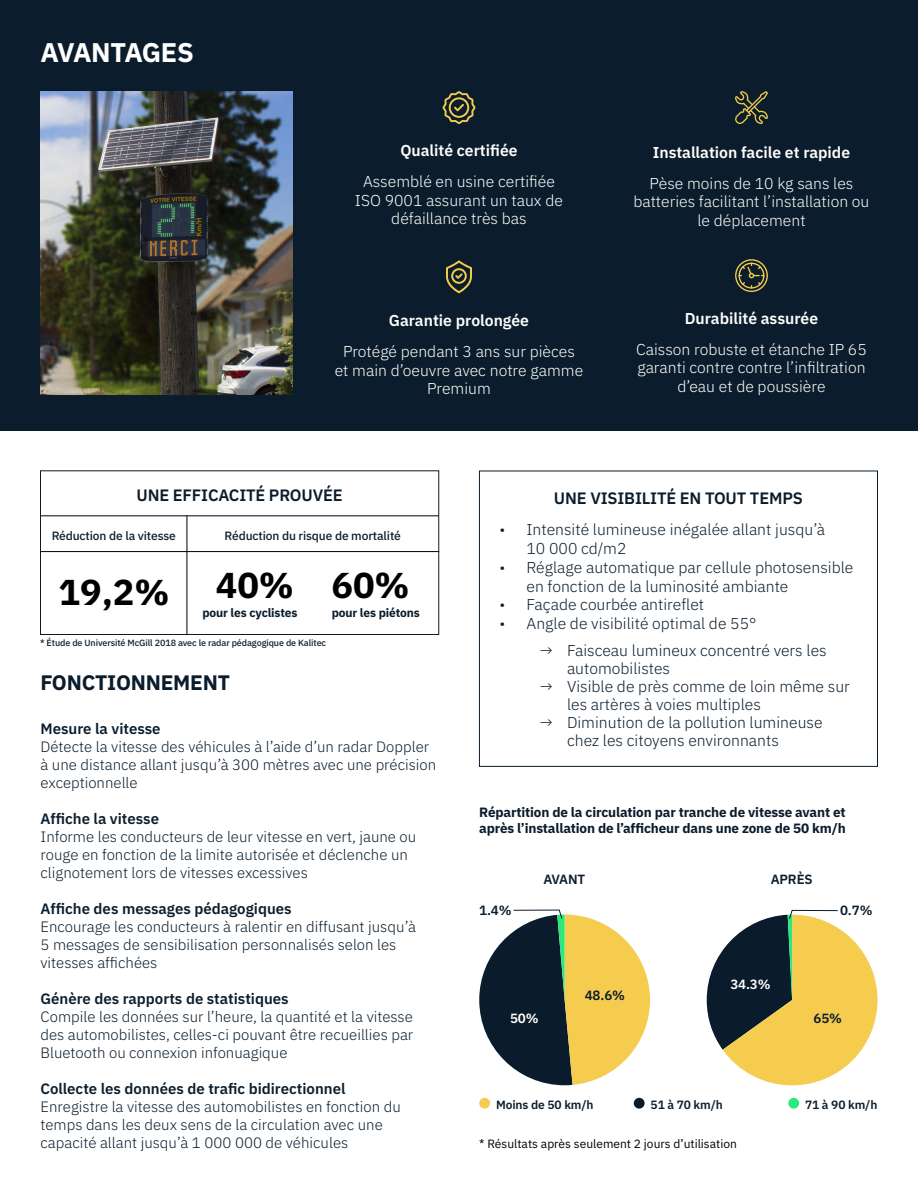
<style>
.page{position:relative;width:918px;height:1188px;background:#fff}
.page>*{position:absolute;margin:0;border:0;box-sizing:border-box;transform-origin:0 0}
.t1{font:700 36px "IBM Plex Sans";color:#000}
.t2{font:700 27px "IBM Plex Sans";letter-spacing:-.025em;color:#fff}
.t3{font:700 21px "IBM Plex Sans";letter-spacing:-.01em;color:#0b1d2c}
.t4{font:600 16.5px "IBM Plex Sans";letter-spacing:-.01em;color:#0b1d2c}
.t5{font:300 15.75px/18px "IBM Plex Sans";color:#0b1d2c}
.t6{font:300 15.75px/18.9px "IBM Plex Sans";color:#fff;text-align:center}
.t7{font:600 15.75px "IBM Plex Sans";color:#fff}
.t8{font:300 15px/18px "IBM Plex Sans";color:#0b1d2c}
.t9{font:600 15px "IBM Plex Sans";color:#0b1d2c}
.t10{font:700 13.5px/16.2px "IBM Plex Sans";letter-spacing:-.01em;color:#0b1d2c}
.t11{font:600 13.35px "IBM Plex Sans";letter-spacing:-.01em;color:#0b1d2c}
.t12{font:600 13.35px "IBM Plex Sans";color:#fff}
.t13{font:500 12px "IBM Plex Sans";letter-spacing:-.01em;color:#0b1d2c}
.t14{font:12px "IBM Plex Sans";color:#000}
.t15{font:600 12px "IBM Plex Sans";letter-spacing:-.01em;color:#0b1d2c}
.t16{font:700 12px "IBM Plex Sans";letter-spacing:-.01em;color:#0b1d2c}
.t17{font:500 9px "IBM Plex Sans";letter-spacing:-.01em;color:#0b1d2c}
</style>
<div class="page">
<div style="left:0;top:0;width:918px;height:430px;background:#0b1d2c"></div>
<svg style="left:735px;top:91px;width:33px;height:33px"></svg>
<svg style="left:443px;top:91px;width:32px;height:33px"></svg>
<svg style="left:446px;top:260px;width:26px;height:33px"></svg>
<svg style="left:735px;top:259px;width:33px;height:33px"></svg>
<div style="left:479px;top:1098px;width:11px;height:11px;background:#f5cc4d;border-radius:50%"></div>
<div style="left:634px;top:1098px;width:11px;height:11px;background:#0a1c2b;border-radius:50%"></div>
<div style="left:788px;top:1098px;width:11px;height:11px;background:#29eb7d;border-radius:50%"></div>
<svg style="left:479px;top:910px;width:171px;height:175px"></svg>
<svg style="left:707px;top:910px;width:171px;height:175px"></svg>
<div style="left:479px;top:471px;width:399px;height:296px;border:1px solid #0a1c2b"></div>
<div style="left:40px;top:471px;width:399px;height:164px;border:1px solid #0a1c2b"></div>
<hr style="left:40px;top:516px;width:399px;height:1px;background:#000">
<hr style="left:187px;top:516px;width:1px;height:119px;background:#000">
<hr style="left:41px;top:551px;width:398px;height:1px;background:#000">
<img style="left:41px;top:91px;width:251px;height:303px">
<p class="t2" style="left:40px;top:31px;width:155px">AVANTAGES</p>
<p class="t7" style="left:400px;top:138px;width:119px">Qualité certifiée</p>
<p class="t6" style="left:355px;top:170px;width:210px">Assemblé en usine certifiée<br>ISO 9001 assurant un taux de défaillance très bas</p>
<p class="t7" style="left:389px;top:308px;width:142px">Garantie prolongée</p>
<p class="t6" style="left:335px;top:340px;width:250px">Protégé pendant 3 ans sur pièces et main d’oeuvre avec notre gamme<br>Premium</p>
<p class="t7" style="left:653px;top:140px;width:199px">Installation facile et rapide</p>
<p class="t6" style="left:634px;top:172px;width:237px">Pèse moins de 10 kg sans les batteries facilitant l’installation ou le déplacement</p>
<p class="t7" style="left:685px;top:306px;width:135px">Durabilité assurée</p>
<p class="t6" style="left:636px;top:338px;width:232px">Caisson robuste et étanche IP 65 garanti contre contre l’infiltration d’eau et de poussière</p>
<p class="t4" style="left:136px;top:482px;width:208px">UNE EFFICACITÉ PROUVÉE</p>
<p class="t13" style="left:52px;top:526px;width:126px">Réduction de la vitesse</p>
<p class="t13" style="left:225px;top:526px;width:178px">Réduction du risque de mortalité</p>
<p class="t1" style="left:59px;top:564px;width:113px">19,2%</p>
<p class="t1" style="left:216px;top:557px;width:80px">40%</p>
<p class="t16" style="left:202px;top:603px;width:97px">pour les cyclistes</p>
<p class="t1" style="left:331px;top:557px;width:80px">60%</p>
<p class="t16" style="left:332px;top:603px;width:90px">pour les piétons</p>
<p class="t17" style="left:40px;top:636px;width:288px">* Étude de Université McGill 2018 avec le radar pédagogique de Kalitec</p>
<p class="t3" style="left:40px;top:666px;width:191px">FONCTIONNEMENT</p>
<p class="t9" style="left:40px;top:716px;width:122px">Mesure la vitesse</p>
<p class="t8" style="left:40px;top:736px;width:397px">Détecte la vitesse des véhicules à l’aide d’un radar Doppler à une distance allant jusqu’à 300 mètres avec une précision exceptionnelle</p>
<p class="t9" style="left:40px;top:806px;width:120px">Affiche la vitesse</p>
<p class="t8" style="left:40px;top:826px;width:377px">Informe les conducteurs de leur vitesse en vert, jaune ou rouge en fonction de la limite autorisée et déclenche un clignotement lors de vitesses excessives</p>
<p class="t9" style="left:40px;top:896px;width:253px">Affiche des messages pédagogiques</p>
<p class="t8" style="left:40px;top:916px;width:377px">Encourage les conducteurs à ralentir en diffusant jusqu’à<br>5 messages de sensibilisation personnalisés selon les vitesses affichées</p>
<p class="t9" style="left:40px;top:986px;width:250px">Génère des rapports de statistiques</p>
<p class="t8" style="left:40px;top:1006px;width:374px;text-align:justify">Compile les données sur l’heure, la quantité et la vitesse des automobilistes, celles-ci pouvant être recueillies par Bluetooth ou connexion infonuagique</p>
<p class="t9" style="left:40px;top:1076px;width:306px">Collecte les données de trafic bidirectionnel</p>
<p class="t8" style="left:40px;top:1096px;width:362px">Enregistre la vitesse des automobilistes en fonction du temps dans les deux sens de la circulation avec une capacité allant jusqu’à 1 000 000 de véhicules</p>
<p class="t4" style="left:554px;top:485px;width:250px">UNE VISIBILITÉ EN TOUT TEMPS</p>
<p class="t5" style="left:526px;top:518px;width:300px;line-height:18.9px;text-indent:-27px">• Intensité lumineuse inégalée allant jusqu’à<br>10 000 cd/m2</p>
<p class="t5" style="left:526px;top:556px;width:328px;line-height:18.9px;text-indent:-27px">• Réglage automatique par cellule photosensible en fonction de la luminosité ambiante</p>
<p class="t5" style="left:500px;top:595px;width:206px">• Façade courbée antireflet</p>
<p class="t5" style="left:500px;top:613px;width:259px">• Angle de visibilité optimal de 55°</p>
<p class="t5" style="left:567px;top:640px;width:261px;text-indent:-27px">→ Faisceau lumineux concentré vers les automobilistes</p>
<p class="t5" style="left:567px;top:676px;width:284px;text-indent:-27px">→ Visible de près comme de loin même sur les artères à voies multiples</p>
<p class="t5" style="left:567px;top:712px;width:257px;text-indent:-27px">→ Diminution de la pollution lumineuse chez les citoyens environnants</p>
<p class="t10" style="left:479px;top:803px;width:368px">Répartition de la circulation par tranche de vitesse avant et après l’installation de l’afficheur dans une zone de 50 km/h</p>
<p class="t11" style="left:479px;top:900px;width:34px">1.4%</p>
<p class="t11" style="left:543px;top:869px;width:43px">AVANT</p>
<p class="t11" style="left:771px;top:869px;width:44px">APRÈS</p>
<p class="t11" style="left:585px;top:985px;width:42px">48.6%</p>
<p class="t12" style="left:730px;top:974px;width:42px">34.3%</p>
<p class="t11" style="left:840px;top:900px;width:34px">0.7%</p>
<p class="t12" style="left:510px;top:1007px;width:30px">50%</p>
<p class="t15" style="left:496px;top:1095px;width:99px">Moins de 50 km/h</p>
<p class="t11" style="left:814px;top:1007px;width:30px">65%</p>
<p class="t15" style="left:651px;top:1095px;width:74px">51 à 70 km/h</p>
<p class="t15" style="left:805px;top:1095px;width:74px">71 à 90 km/h</p>
<p class="t14" style="left:479px;top:1134px;width:259px">* Résultats après seulement 2 jours d’utilisation</p>
</div>
